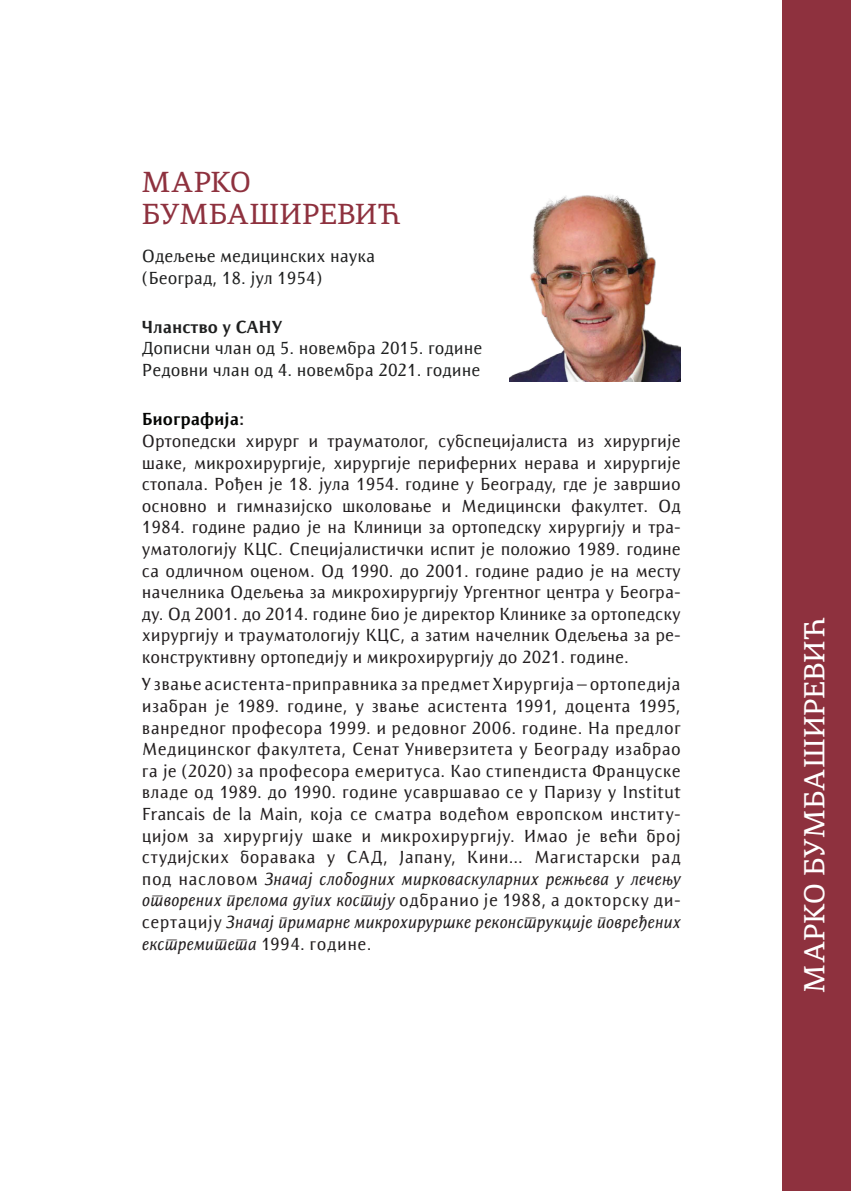
<style>
.page{position:relative;width:851px;height:1191px;background:#fff}
.page>*{position:absolute;margin:0;border:0;box-sizing:border-box;transform-origin:0 0}
.t1{font:28px/32px "Adamant BG";color:#8e313e}
.t2{font:28px "Adamant BG";color:#fff}
.t3{font:18px/21.6px "Resavska BG Sans";color:#231f20}
.t4{font:18px/21.6px "Resavska BG Sans";color:#1f2020}
.t5{font:700 18px "Resavska BG Sans";color:#1f2020}
.s1{font-weight:700;color:#040503}
.s2{font-weight:700}
.s3{font-style:italic}
</style>
<div class="page">
<div style="left:782px;top:0;width:68px;height:1191px;background:#8e313e"></div>
<img style="left:509px;top:195px;width:171px;height:187px">
<h1 class="t1" style="left:142px;top:166px;width:50px">Марко<br>Бумба</h1>
<h1 class="t1" style="left:249px;top:198px;width:51px">ширеви</h1>
<h1 class="t1" style="left:377px;top:198px;width:24px">ћ</h1>
<p class="t4" style="left:142px;top:245px;width:235px">Одељење медицинских наука (Београд, 18. јул 1954)</p>
<p class="t5" style="left:142px;top:316px;width:142px">Чланство у САНУ</p>
<p class="t4" style="left:142px;top:338px;width:342px">дописни члан од 5. новембра 2015. године редовни члан од 4. новембра 2021. године</p>
<p class="t3" style="left:142px;top:408px;width:540px"><span class="s1">Биографија</span><span class="s2">:<br></span>Ортопедски хирург и трауматолог, субспецијалиста из хирургије шаке, микрохирургије, хирургије периферних нерава и хирургије стопала. Рођен је 18. јула 1954. године у Београду, где је завршио основно и гимназијско школовање и Медицински факултет. Од 1984. године радио је на Клиници за ортопедску хирургију и тра&shy;уматологију КЦС. Специјалистички испит је положио 1989. године са одличном оценом. Од 1990. до 2001. године радио је на месту начелника Одељења за микрохирургију Ургентног центра у Београ&shy;ду. Од 2001. до 2014. године био је директор Клинике за ортопедску хирургију и трауматологију КЦС, а затим начелник Одељења за ре&shy;конструктивну ортопедију и микрохирургију до 2021. године.</p>
<p class="t3" style="left:142px;top:673px;width:540px;text-align:justify">У звање асистента-приправника за предмет Хирургија – ортопедија изабран је 1989. године, у звање асистента 1991, доцента 1995, ванредног професора 1999. и редовног 2006. године. На предлог Медицинског факултета, Сенат Универзитета у Београду изабрао га је (2020) за професора емеритуса. Као стипендиста Француске владе од 1989. до 1990. године усавршавао се у Паризу у Institut Francais de la Main, која се сматра водећом европском институ&shy;цијом за хирургију шаке и микрохирургију. Имао је већи број студијских боравака у САД, Јапану, Кини... Магистарски рад под насловом <span class="s3">Значај слободних мирковаскуларних режњева у лечењу отворених прелома дугих костију</span> одбранио је 1988, а докторску ди&shy;сертацију <span class="s3">Значај примарне микрохируршке реконструкције повређених екстремитета</span> 1994. године.</p>
<h1 class="t2" style="left:797px;top:992px;width:377px;rotate:-90deg">Марко Бумбаширевић</h1>
</div>
